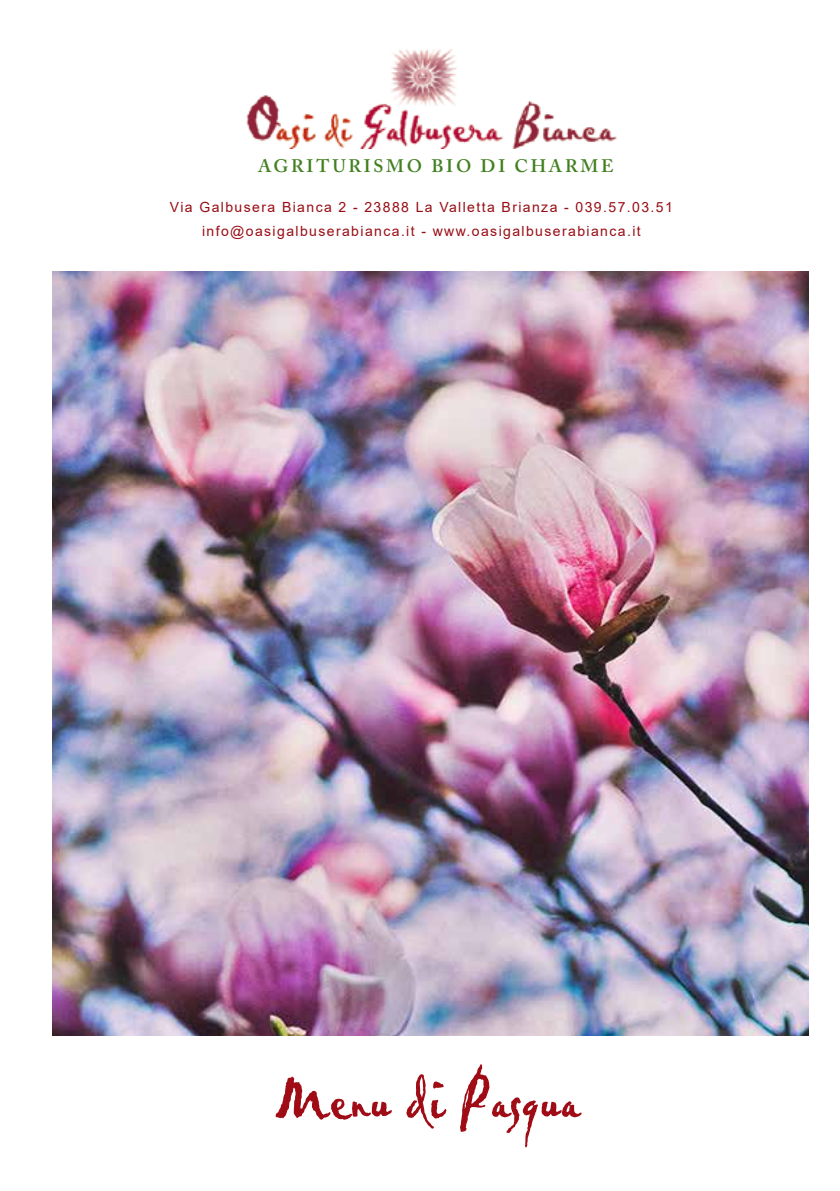
<style>
.page{position:relative;width:840px;height:1191px;background:#fff}
.page>*{position:absolute;margin:0;border:0;box-sizing:border-box;transform-origin:0 0}
.t1{font:72px "Pablo Plain";color:#9f0c16}
.t2{font:600 18px "Adobe Caslon Pro";letter-spacing:.15em;color:#417f1f}
.t3{font:14px/24px "Arial";letter-spacing:.1em;color:#980d15;text-align:center}
</style>
<div class="page">
<img style="left:246px;top:49px;width:371px;height:100px">
<img style="left:52px;top:271px;width:756px;height:764px">
<p class="t2" style="left:258px;top:155px;width:357px">AGRITURISMO BIO DI CHARME</p>
<p class="t3" style="left:170px;top:195px;width:504px">Via Galbusera Bianca 2 - 23888 La Valletta Brianza - 039.57.03.51 info@oasigalbuserabianca.it - www.oasigalbuserabianca.it</p>
<h1 class="t1" style="left:273px;top:1055px;width:306px">Menu di Pasqua</h1>
</div>
